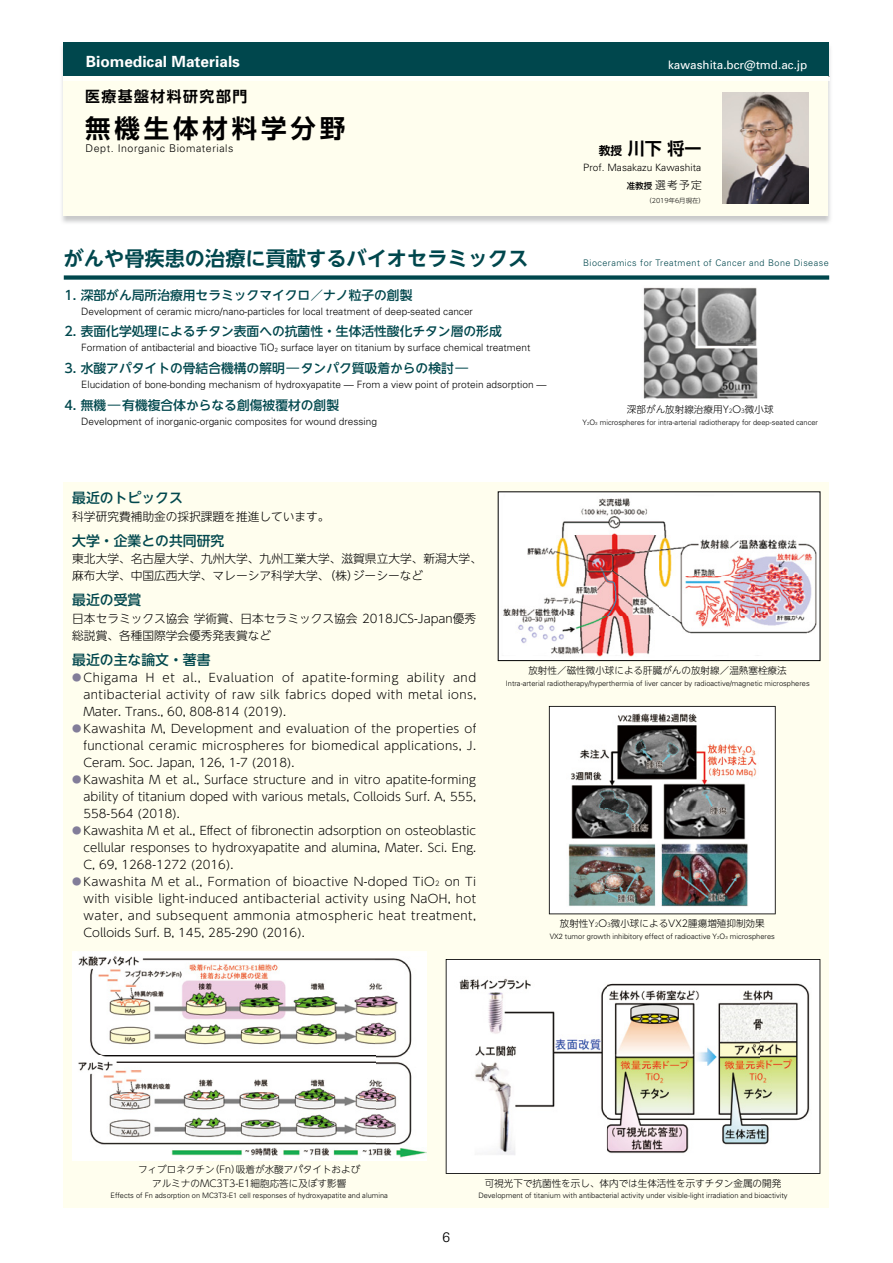
<style>
.page{position:relative;width:893px;height:1263px;background:#fff}
.page>*{position:absolute;margin:0;border:0;box-sizing:border-box;transform-origin:0 0}
.t1{font:700 25.5px "UD Shin Go NT Pro De";letter-spacing:.15em;color:#000}
.t2{font:700 20.25px "UD Shin Go NT Pro De";color:#00474d}
.t3{font:700 16.95px "UD Shin Go NT Pro De";color:#000}
.t4{font:700 15.45px "Univers";color:#fff}
.t5{font:700 14.85px "UD Shin Go NT Pro De";letter-spacing:.1em;color:#000}
.t6{font:500 13.8px "UD Shin Go NT Pro";color:#00474d}
.t7{font:300 13.8px "Univers";color:#000}
.t8{font:500 12.75px "UD Shin Go NT Pro";color:#00474d}
.t9{font:300 11.7px/17px "UD Shin Go NT Pro";color:#000;text-align:justify}
.t10{font:11.7px "Univers";color:#fff}
.t11{font:300 10.65px "Univers";letter-spacing:.05em;color:#000}
.t12{font:300 10.65px "UD Shin Go NT Pro";color:#000}
.t13{font:300 10.05px "Univers";color:#000}
.t14{font:300 9.6px/13.8px "UD Shin Go NT Pro";color:#000;text-align:center}
.t15{font:300 9px "Univers";letter-spacing:.05em;color:#00474d}
.t16{font:300 7.5px "Univers";color:#000}
.t17{font:300 6.45px "UD Shin Go NT Pro";color:#000}
.s1{font-size:5.85px}
.s2{font-size:11.7px}
.s3{font-weight:500;font-size:8.55px}
.s4{font-size:5.55px}
.s5{font-size:4.35px}
.s6{font-weight:400;font-size:9.3px;color:#827d99}
.s7{font-size:6.75px}
</style>
<div class="page">
<img style="left:62px;top:42px;width:769px;height:45px">
<img style="left:62px;top:87px;width:48px;height:136px">
<img style="left:782px;top:87px;width:49px;height:136px">
<div style="left:64px;top:43px;width:764px;height:173px;background:#fffeee"></div>
<div style="left:64px;top:43px;width:765px;height:34px;background:#00474d"></div>
<hr style="left:64px;top:77px;width:764px;height:4px;background:#fffffa">
<div style="left:64px;top:275px;width:765px;height:5px;background:#00474d"></div>
<img style="left:723px;top:93px;width:85px;height:111px">
<img style="left:643px;top:287px;width:115px;height:112px">
<div style="left:64px;top:483px;width:765px;height:725px;background:#fffeee"></div>
<svg style="left:549px;top:706px;width:227px;height:208px;background:#ededed"></svg>
<img style="left:566px;top:710px;width:192px;height:197px">
<img style="left:500px;top:495px;width:318px;height:163px">
<div style="left:498px;top:491px;width:322px;height:170px;border:1px solid #000"></div>
<img style="left:72px;top:951px;width:354px;height:209px">
<svg style="left:446px;top:959px;width:374px;height:215px;background:#ededed"></svg>
<img style="left:454px;top:977px;width:358px;height:179px">
<h3 class="t4" style="left:86px;top:52px;width:156px">Biomedical Materials</h3>
<p class="t5" style="left:85px;top:85px;width:164px">医療基盤材料研究部門</p>
<h1 class="t1" style="left:85px;top:107px;width:262px">無機生体材料学分野</h1>
<p class="t11" style="left:86px;top:142px;width:149px">Dept. Inorganic Biomaterials</p>
<h2 class="t2" style="left:64px;top:242px;width:466px">がんや骨疾患の治療に貢献するバイオセラミックス</h2>
<p class="t8" style="left:64px;top:284px;width:350px">1. 深部がん局所治療用セラミックマイクロ／ナノ粒子の創製</p>
<p class="t13" style="left:81px;top:305px;width:393px">Development of ceramic micro/nano-particles for local treatment of deep-seated cancer</p>
<p class="t8" style="left:64px;top:321px;width:439px">2. 表面化学処理によるチタン表面への抗菌性・生体活性酸化チタン層の形成</p>
<p class="t13" style="left:81px;top:342px;width:451px">Formation of antibacterial and bioactive TiO<span class="s1">2</span> surface layer on titanium by surface chemical treatment</p>
<p class="t8" style="left:64px;top:358px;width:405px">3. 水酸アパタイトの骨結合機構の解明―タンパク質吸着からの検討―</p>
<p class="t13" style="left:81px;top:378px;width:467px">Elucidation of bone-bonding mechanism of hydroxyapatite — From a view point of protein adsorption —</p>
<p class="t8" style="left:64px;top:394px;width:276px">4. 無機―有機複合体からなる創傷被覆材の創製</p>
<p class="t13" style="left:81px;top:415px;width:297px">Development of inorganic-organic composites for wound dressing</p>
<p class="t10" style="left:668px;top:57px;width:141px">kawashita.bcr@tmd.ac.jp</p>
<h3 class="t3" style="left:599px;top:135px;width:104px"><span class="s2">教授</span> 川下 将一</h3>
<p class="t13" style="left:583px;top:161px;width:119px">Prof. Masakazu Kawashita</p>
<p class="t12" style="left:627px;top:177px;width:76px"><span class="s3">准教授</span> 選考予定</p>
<p class="t17" style="left:645px;top:195px;width:61px">（2019年6月現在）</p>
<p class="t15" style="left:583px;top:258px;width:247px">Bioceramics for Treatment of Cancer and Bone Disease</p>
<p class="t14" style="left:627px;top:402px;width:148px">深部がん放射線治療用Y<span class="s4">2</span>O<span class="s4">3</span>微小球</p>
<p class="t16" style="left:583px;top:418px;width:237px">Y<span class="s5">2</span>O<span class="s5">3</span> microspheres for intra-arterial radiotherapy for deep-seated cancer</p>
<p class="t6" style="left:72px;top:487px;width:112px">最近のトピックス</p>
<p class="t9" style="left:72px;top:507px;width:259px">科学研究費補助金の採択課題を推進しています。</p>
<p class="t6" style="left:72px;top:529px;width:154px">大学・企業との共同研究</p>
<p class="t9" style="left:72px;top:550px;width:411px">東北大学、名古屋大学、九州大学、九州工業大学、滋賀県立大学、新潟大学、麻布大学、中国広西大学、マレーシア科学大学、（株）ジーシーなど</p>
<p class="t6" style="left:72px;top:589px;width:71px">最近の受賞</p>
<p class="t9" style="left:72px;top:609px;width:405px">日本セラミックス協会 学術賞、日本セラミックス協会 2018JCS-Japan優秀総説賞、各種国際学会優秀発表賞など</p>
<p class="t6" style="left:72px;top:648px;width:140px">最近の主な論文・著書</p>
<p class="t9" style="left:83px;top:669px;width:394px;text-indent:-11px"><span class="s6">●</span> Chigama H et al., Evaluation of apatite-forming ability and antibacterial activity of raw silk fabrics doped with metal ions, Mater. Trans., 60, 808-814 (2019).</p>
<p class="t9" style="left:83px;top:720px;width:394px;text-indent:-11px"><span class="s6">●</span> Kawashita M, Development and evaluation of the properties of functional ceramic microspheres for biomedical applications, J.<br>Ceram. Soc. Japan, 126, 1-7 (2018).</p>
<p class="t9" style="left:83px;top:771px;width:394px;text-indent:-11px"><span class="s6">●</span> Kawashita M et al., Surface structure and in vitro apatite-forming ability of titanium doped with various metals, Colloids Surf. A, 555, 558-564 (2018).</p>
<p class="t9" style="left:83px;top:822px;width:394px;text-indent:-11px"><span class="s6">●</span> Kawashita M et al., Effect of fibronectin adsorption on osteoblastic cellular responses to hydroxyapatite and alumina, Mater. Sci. Eng.<br>C, 69, 1268-1272 (2016).</p>
<p class="t9" style="left:84px;top:873px;width:394px;text-indent:-11px"><span class="s6">●</span> Kawashita M et al., Formation of bioactive N-doped TiO<span class="s7">2</span> on Ti with visible light-induced antibacterial activity using NaOH, hot water, and subsequent ammonia atmospheric heat treatment, Colloids Surf. B, 145, 285-290 (2016).</p>
<p class="t14" style="left:528px;top:663px;width:260px">放射性／磁性微小球による肝臓がんの放射線／温熱塞栓療法</p>
<p class="t16" style="left:506px;top:678px;width:305px">Intra-arterial radiotherapy/hyperthermia of liver cancer by radioactive/magnetic microspheres</p>
<p class="t14" style="left:560px;top:916px;width:206px">放射性Y<span class="s4">2</span>O<span class="s4">3</span>微小球によるVX2腫瘍増殖抑制効果</p>
<p class="t16" style="left:550px;top:932px;width:227px">VX2 tumor growth inhibitory effect of radioactive Y<span class="s5">2</span>O<span class="s5">3</span> microspheres</p>
<p class="t14" style="left:138px;top:1162px;width:224px">フィブロネクチン（Fn）吸着が水酸アパタイトおよびアルミナのMC3T3-E1細胞応答に及ぼす影響</p>
<p class="t16" style="left:110px;top:1191px;width:279px">Effects of Fn adsorption on MC3T3-E1 cell responses of hydroxyapatite and alumina</p>
<p class="t7" style="left:443px;top:1229px;width:9px">6</p>
<p class="t14" style="left:485px;top:1176px;width:298px">可視光下で抗菌性を示し、体内では生体活性を示すチタン金属の開発</p>
<p class="t16" style="left:478px;top:1191px;width:311px">Development of titanium with antibacterial activity under visible-light irradiation and bioactivity</p>
</div>
